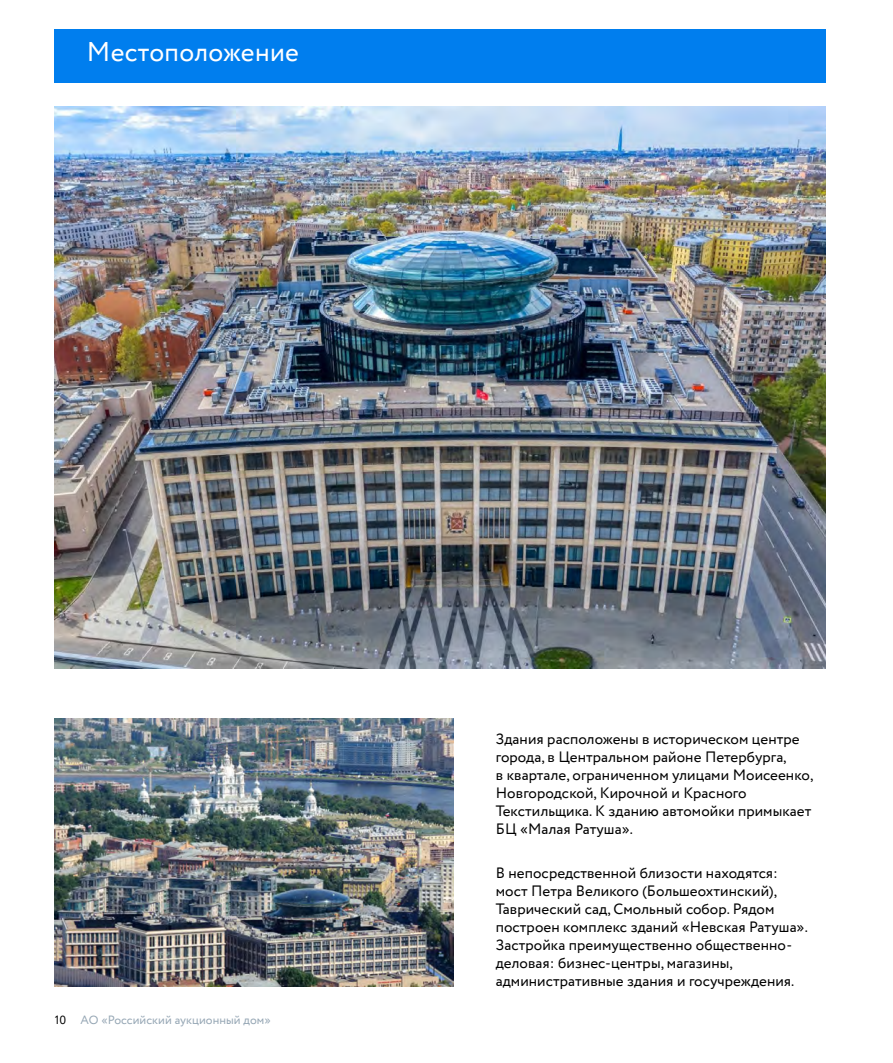
<style>
.page{position:relative;width:893px;height:1063px;background:#fff}
.page>*{position:absolute;margin:0;border:0;box-sizing:border-box;transform-origin:0 0}
.text_basic{font:27px "Circe";letter-spacing:.015em;color:#fff}
.text_basic-2{font:15px/18px "Circe";letter-spacing:.005em;color:#000}
.t1{font:12px "Circe";letter-spacing:.005em;color:#96a7b5}
.s1{color:#000}
</style>
<div class="page">
<div style="left:54px;top:30px;width:772px;height:53px;background:#007eee"></div>
<img style="left:54px;top:106px;width:771px;height:563px">
<img style="left:54px;top:718px;width:399px;height:268px">
<p class="text_basic" style="left:87px;top:34px;width:214px">Местоположение</p>
<p class="t1" style="left:55px;top:1012px;width:217px"><span class="s1">10</span> АО «Российский аукционный дом»</p>
<p class="text_basic-2" style="left:496px;top:730px;width:319px">Здания расположены в историческом центре города, в Центральном районе Петербурга,<br>в квартале, ограниченном улицами Моисеенко, Новгородской, Кирочной и Красного Текстильщика. К зданию автомойки примыкает БЦ «Малая Ратуша».</p>
<p class="text_basic-2" style="left:496px;top:865px;width:314px">В непосредственной близости находятся: мост Петра Великого (Большеохтинский), Таврический сад, Смольный собор. Рядом построен комплекс зданий «Невская Ратуша».<br>Застройка преимущественно общественно&shy;деловая: бизнес-центры, магазины, административные здания и госучреждения.</p>
</div>
